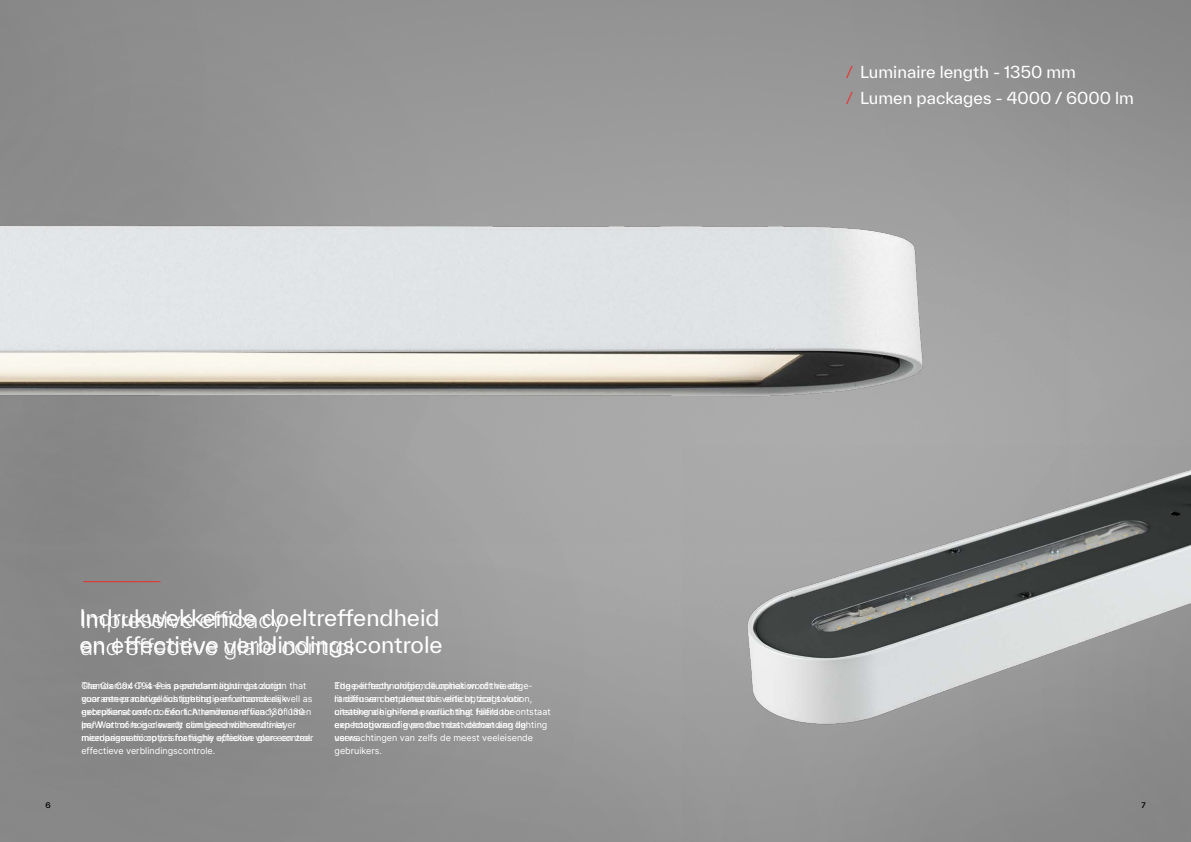
<style>
.page{position:relative;width:1191px;height:842px;background:#fff}
.page>*{position:absolute;margin:0;border:0;box-sizing:border-box;transform-origin:0 0}
.t1{font:22px/27px "TWK Everett";color:#fff}
.t2{font:300 22px/27px "TWK Everett";color:#fff}
.t3{font:16px/26px "TWK Everett";color:#fff}
.t4{font:9px/13px "Inter";color:#fff}
.t5{font:500 7.5px "TWK Everett";color:#000}
.s1{font-weight:300;color:#ee2d2b}
</style>
<div class="page">
<img style="left:0;top:0;width:1191px;height:842px">
<hr style="left:83px;top:581px;width:77px;height:1px;background:#ee2d2b">
<img style="left:0;top:0;width:1069px;height:542px">
<img style="left:683px;top:446px;width:508px;height:396px">
<h1 class="t1" style="left:79px;top:603px;width:362px">ndrukwekkende doeltreffendheid e effectie</h1>
<h1 class="t2" style="left:80px;top:606px;width:275px">Impressive efficacy<br>and effective glare control</h1>
<h1 class="t1" style="left:224px;top:630px;width:220px">verblindingscontrole</h1>
<p class="t4" style="left:81px;top:679px;width:233px">The Glamox C94-P is a pendant lighting solution that guarantees marvellous lighting performance as well as exceptional user comfort. A luminous efficacy of 130 lm/W or more is cleverly combined with multi-layer microprismatic optics for highly effective glare control.</p>
<p class="t4" style="left:334px;top:678px;width:214px">The perfectly uniform illumination of the edge-<br>lit diffuser completes this elite optical solution, creating a high-end product that fulfils the expectations of even the most demanding lighting users.</p>
<p class="t4" style="left:334px;top:678px;width:187px">Edge-lit technologie, de optiek wordt via de</p>
<p class="t4" style="left:334px;top:691px;width:189px">randen van het armatuur verlicht, zorgt voor</p>
<p class="t4" style="left:334px;top:704px;width:218px">uitstekende uniforme verli hting. Hierdoor ontstaat</p>
<p class="t4" style="left:340px;top:717px;width:188px">en hoogwaardig product dat voldoet aan de</p>
<p class="t4" style="left:334px;top:730px;width:200px">verwachtingen van zelfs de meest veeleisende</p>
<p class="t4" style="left:334px;top:743px;width:49px">gebruikers.</p>
<p class="t4" style="left:81px;top:679px;width:231px">Glamox C94-P is een pendel rmatuur dat zorgt<br>voo een prachtige lichtprestatie en uitzonderlijk gebruikerscomfort. Een lichtrendement van 130 lumen per Watt of hoger wordt slim gecombineerd met</p>
<p class="t4" style="left:81px;top:731px;width:234px;text-indent:8px">eerlaagse micro prismatisc e optieken voor een zeer effectieve verblindingscontrole.</p>
<h2 class="t3" style="left:846px;top:59px;width:289px"><span class="s1">/</span> Luminaire length - 1350 mm<br><span class="s1">/</span> Lumen packages - 4000 / 6000 lm</h2>
<p class="t5" style="left:45px;top:800px;width:7px">6</p>
<p class="t5" style="left:1141px;top:800px;width:6px">7</p>
</div>
